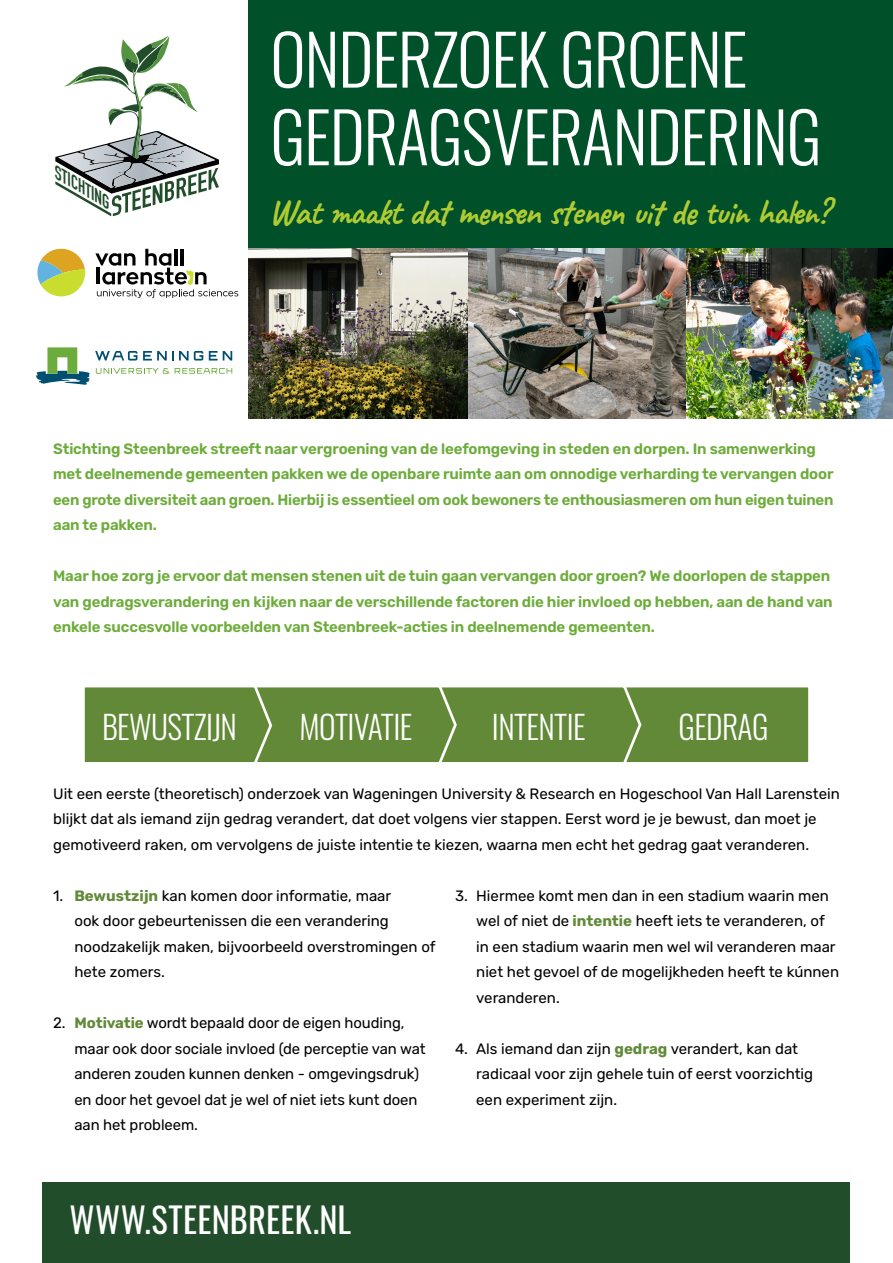
<style>
.page{position:relative;width:893px;height:1263px;background:#fff}
.page>*{position:absolute;margin:0;border:0;box-sizing:border-box;transform-origin:0 0}
.t1{font:300 69px/77.6px "Oswald";letter-spacing:-.02em;color:#fff}
.t2{font:700 36px "Caveat";letter-spacing:-.025em;color:#b0ca34}
.t3{font:34.5px "Oswald";letter-spacing:.01em;color:#fff}
.t4{font:300 32.25px "Oswald";letter-spacing:-.02em;color:#fff}
.t5{font:italic 700 16.8px "DIN Condensed";color:#214d2b;scale:1.19 1}
.t6{font:15px/25.5px "Rubik";color:#000}
.t7{font:600 15px/25.5px "Rubik";letter-spacing:-.01em;color:#6dac3b}
.s1{font-weight:700;color:#618938}
</style>
<div class="page">
<div style="left:249px;top:0;width:644px;height:249px;background:#005129"></div>
<img style="left:468px;top:249px;width:219px;height:170px">
<img style="left:687px;top:249px;width:206px;height:170px">
<img style="left:249px;top:249px;width:219px;height:170px">
<svg style="left:55px;top:36px;width:164px;height:180px"></svg>
<div style="left:43px;top:1182px;width:807px;height:81px;background:#214d2b"></div>
<div style="left:84px;top:687px;width:725px;height:75px;background:#628937"></div>
<svg style="left:37px;top:249px;width:48px;height:47px"></svg>
<svg style="left:95px;top:249px;width:143px;height:49px"></svg>
<svg style="left:36px;top:347px;width:196px;height:38px"></svg>
<p class="t5" style="left:64px;top:163px;width:55px;rotate:31deg">STICHTING</p>
<h1 class="t1" style="left:270px;top:14px;width:553px">ONDERZOEK GROENE<br>GEDRAGSVERANDERING</h1>
<h2 class="t2" style="left:269px;top:189px;width:562px">Wat maakt dat mensen stenen uit de tuin halen?</h2>
<p class="t7" style="left:53px;top:436px;width:782px">Stichting Steenbreek streeft naar vergroening van de leefomgeving in steden en dorpen. In samenwerking met deelnemende gemeenten pakken we de openbare ruimte aan om onnodige verharding te vervangen door een grote diversiteit aan groen. Hierbij is essentieel om ook bewoners te enthousiasmeren om hun eigen tuinen aan te pakken.</p>
<p class="t7" style="left:53px;top:563px;width:781px">Maar hoe zorg je ervoor dat mensen stenen uit de tuin gaan vervangen door groen? We doorlopen de stappen van gedragsverandering en kijken naar de verschillende factoren die hier invloed op hebben, aan de hand van enkele succesvolle voorbeelden van Steenbreek-acties in deelnemende gemeenten.</p>
<h3 class="t4" style="left:102px;top:698px;width:137px">BEWUSTZIJN</h3>
<h3 class="t4" style="left:300px;top:698px;width:114px">MOTIVATIE</h3>
<h3 class="t4" style="left:492px;top:698px;width:95px">INTENTIE</h3>
<h3 class="t4" style="left:679px;top:698px;width:91px">GEDRAG</h3>
<p class="t6" style="left:53px;top:781px;width:788px">Uit een eerste (theoretisch) onderzoek van Wageningen University &amp; Research en Hogeschool Van Hall Larenstein blijkt dat als iemand zijn gedrag verandert, dat doet volgens vier stappen. Eerst word je je bewust, dan moet je gemotiveerd raken, om vervolgens de juiste intentie te kiezen, waarna men echt het gedrag gaat veranderen.</p>
<p class="t6" style="left:74px;top:883px;width:363px;text-indent:-21px">1. <span class="s1">Bewustzijn</span> kan komen door informatie, maar<br>ook door gebeurtenissen die een verandering noodzakelijk maken, bijvoorbeeld overstromingen of hete zomers.</p>
<p class="t6" style="left:74px;top:1011px;width:353px;text-indent:-21px">2. <span class="s1">Motivatie</span> wordt bepaald door de eigen houding, maar ook door sociale invloed (de perceptie van wat anderen zouden kunnen denken - omgevingsdruk) en door het gevoel dat je wel of niet iets kunt doen aan het probleem.</p>
<p class="t6" style="left:476px;top:883px;width:364px;text-indent:-21px">3. Hiermee komt men dan in een stadium waarin men wel of niet de <span class="s1">intentie</span> heeft iets te veranderen, of in een stadium waarin men wel wil veranderen maar niet het gevoel of de mogelijkheden heeft te kúnnen veranderen.</p>
<p class="t6" style="left:476px;top:1036px;width:338px;text-indent:-21px">4. Als iemand dan zijn <span class="s1">gedrag</span> verandert, kan dat radicaal voor zijn gehele tuin of eerst voorzichtig een experiment zijn.</p>
<h3 class="t3" style="left:70px;top:1189px;width:283px">WWW.STEENBREEK.NL</h3>
</div>
